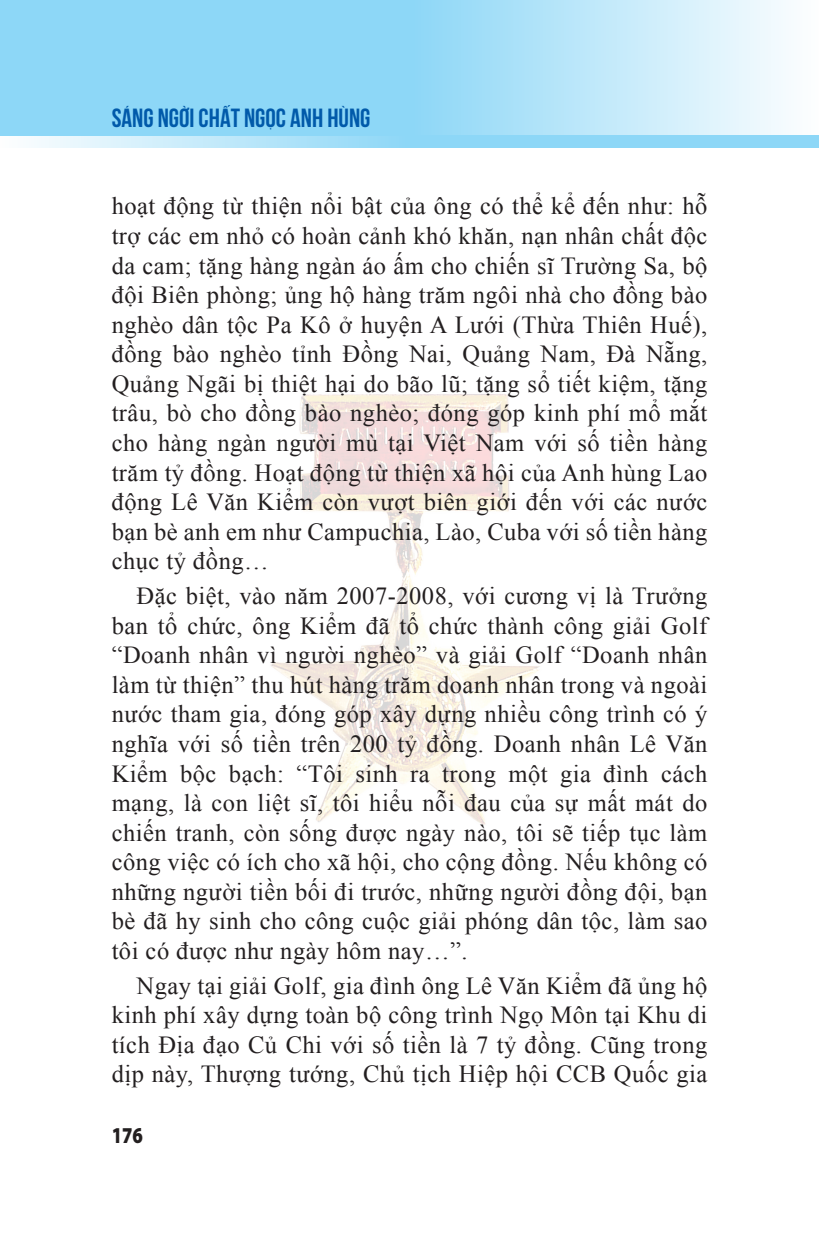
<style>
.page{position:relative;width:819px;height:1241px;background:#fff}
.page>*{position:absolute;margin:0;border:0;box-sizing:border-box;transform-origin:0 0}
.t1{font:26.25px "VL Bebas Neue Z Small";color:#015aaa}
.t2{font:24.5px/29.6px "Times New Roman";letter-spacing:.02em;color:#231f20;text-align:justify}
.t3{font:900 22.75px "Myriad Pro";color:#231f20;scale:.8 1}
</style>
<div class="page">
<svg style="left:0;top:0;width:786px;height:135px;background:#a5dff8"></svg>
<svg style="left:0;top:135px;width:818px;height:13px;background:#a7dff8"></svg>
<img style="left:271px;top:394px;width:269px;height:431px">
<p class="t1" style="left:112px;top:104px;width:260px">SÁNG NGỜI CHẤT NGỌC ANH HÙNG</p>
<p class="t2" style="left:112px;top:191px;width:597px">hoạt động từ thiện nổi bật của ông có thể kể đến như: hỗ trợ các em nhỏ có hoàn cảnh khó khăn, nạn nhân chất độc da cam; tặng hàng ngàn áo ấm cho chiến sĩ Trường Sa, bộ đội Biên phòng; ủng hộ hàng trăm ngôi nhà cho đồng bào nghèo dân tộc Pa Kô ở huyện A Lưới (Thừa Thiên Huế), đồng bào nghèo tỉnh Đồng Nai, Quảng Nam, Đà Nẵng, Quảng Ngãi bị thiệt hại do bão lũ; tặng sổ tiết kiệm, tặng trâu, bò cho đồng bào nghèo; đóng góp kinh phí mổ mắt cho hàng ngàn người mù tại Việt Nam với số tiền hàng trăm tỷ đồng. Hoạt động từ thiện xã hội của Anh hùng Lao động Lê Văn Kiểm còn vượt biên giới đến với các nước bạn bè anh em như Campuchia, Lào, Cuba với số tiền hàng chục tỷ đồng…</p>
<p class="t2" style="left:112px;top:580px;width:597px;text-indent:25px">Đặc biệt, vào năm 2007-2008, với cương vị là Trưởng ban tổ chức, ông Kiểm đã tổ chức thành công giải Golf “Doanh nhân vì người nghèo” và giải Golf “Doanh nhân làm từ thiện” thu hút hàng trăm doanh nhân trong và ngoài nước tham gia, đóng góp xây dựng nhiều công trình có ý nghĩa với số tiền trên 200 tỷ đồng. Doanh nhân Lê Văn Kiểm bộc bạch: “Tôi sinh ra trong một gia đình cách mạng, là con liệt sĩ, tôi hiểu nỗi đau của sự mất mát do chiến tranh, còn sống được ngày nào, tôi sẽ tiếp tục làm công việc có ích cho xã hội, cho cộng đồng. Nếu không có những người tiền bối đi trước, những người đồng đội, bạn bè đã hy sinh cho công cuộc giải phóng dân tộc, làm sao tôi có được như ngày hôm nay…”.</p>
<p class="t2" style="left:112px;top:970px;width:597px;text-indent:25px">Ngay tại giải Golf, gia đình ông Lê Văn Kiểm đã ủng hộ kinh phí xây dựng toàn bộ công trình Ngọ Môn tại Khu di tích Địa đạo Củ Chi với số tiền là 7 tỷ đồng. Cũng trong dịp này, Thượng tướng, Chủ tịch Hiệp hội CCB Quốc gia</p>
<p class="t3" style="left:112px;top:1119px;width:41px">176</p>
</div>
